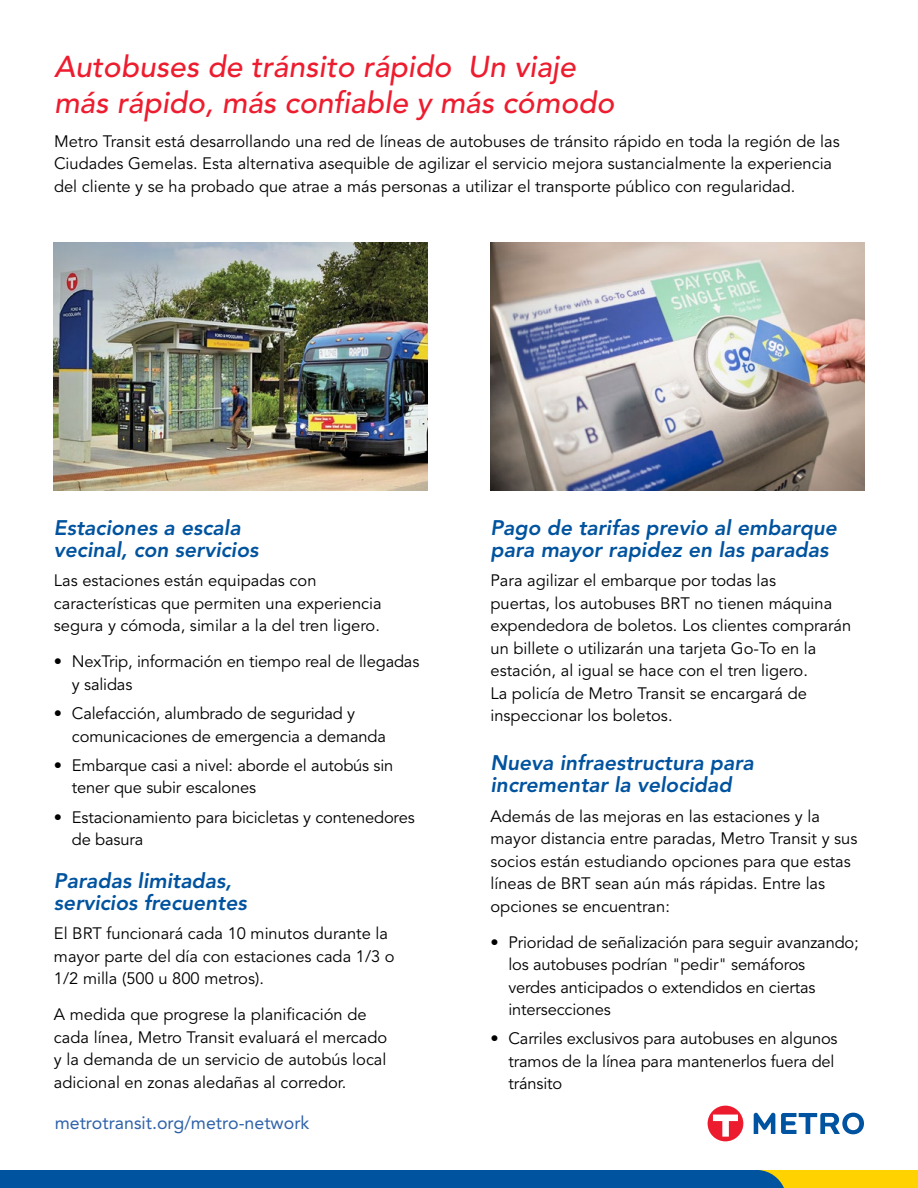
<style>
.page{position:relative;width:918px;height:1188px;background:#fff}
.page>*{position:absolute;margin:0;border:0;box-sizing:border-box;transform-origin:0 0}
.t1{font:italic 500 30px/36px "Avenir LT Std";color:#ed1c2e}
.t2{font:italic 800 21px/22.2px "Avenir LT Std";color:#00539f}
.URL_-_back_page{font:18px "Avenir LT Std";color:#2f62a9}
.Body{font:16.5px/22.5px "Avenir LT Std";color:#000}
.Body_-_bullets_-_lev{font:16.5px/22.5px "Avenir LT Std";letter-spacing:-.01em;color:#000}
</style>
<div class="page">
<img style="left:54px;top:242px;width:374px;height:249px">
<img style="left:490px;top:242px;width:374px;height:248px">
<svg style="left:754px;top:1113px;width:21px;height:21px"></svg>
<svg style="left:781px;top:1113px;width:83px;height:21px"></svg>
<div style="left:708px;top:1106px;width:35px;height:35px;background:#ed1b2e;border-radius:50%"></div>
<svg style="left:713px;top:1115px;width:25px;height:22px"></svg>
<div style="left:0;top:1170px;width:875px;height:18px;background:#00539f"></div>
<svg style="left:759px;top:1170px;width:159px;height:18px;background:#e3c411"></svg>
<h2 class="t1" style="left:54px;top:49px;width:562px">Autobuses de tránsito rápido Un viaje más rápido, más confiable y más cómodo</h2>
<p class="Body" style="left:54px;top:130px;width:787px">Metro Transit está desarrollando una red de líneas de autobuses de tránsito rápido en toda la región de las<br>Ciudades Gemelas. Esta alternativa asequible de agilizar el servicio mejora sustancialmente la experiencia del cliente y se ha probado que atrae a más personas a utilizar el transporte público con regularidad.</p>
<h3 class="t2" style="left:54px;top:517px;width:206px">Estaciones a escala vecinal, con servicios</h3>
<p class="Body" style="left:54px;top:570px;width:329px">Las estaciones están equipadas con características que permiten una experiencia segura y cómoda, similar a la del tren ligero.</p>
<p class="Body_-_bullets_-_lev" style="left:72px;top:651px;width:349px;text-indent:-18px">• NexTrip, información en tiempo real de llegadas y salidas</p>
<p class="Body_-_bullets_-_lev" style="left:72px;top:703px;width:315px;text-indent:-18px">• Calefacción, alumbrado de seguridad y comunicaciones de emergencia a demanda</p>
<p class="Body_-_bullets_-_lev" style="left:72px;top:754px;width:323px;text-indent:-18px">• Embarque casi a nivel: aborde el autobús sin tener que subir escalones</p>
<p class="Body_-_bullets_-_lev" style="left:72px;top:806px;width:344px;text-indent:-18px">• Estacionamiento para bicicletas y contenedores de basura</p>
<h3 class="t2" style="left:54px;top:870px;width:194px">Paradas limitadas, servicios frecuentes</h3>
<p class="Body" style="left:54px;top:923px;width:342px">El BRT funcionará cada 10 minutos durante la mayor parte del día con estaciones cada 1/3 o<br>1/2 milla (500 u 800 metros).</p>
<p class="Body" style="left:54px;top:1004px;width:335px">A medida que progrese la planificación de cada línea, Metro Transit evaluará el mercado y la demanda de un servicio de autobús local adicional en zonas aledañas al corredor.</p>
<p class="URL_-_back_page" style="left:55px;top:1113px;width:256px">metrotransit.org/metro-network</p>
<h3 class="t2" style="left:490px;top:517px;width:348px">Pago de tarifas previo al embarque para mayor rapidez en las paradas</h3>
<p class="Body" style="left:490px;top:570px;width:362px">Para agilizar el embarque por todas las<br>puertas, los autobuses BRT no tienen máquina expendedora de boletos. Los clientes comprarán un billete o utilizarán una tarjeta Go-To en la estación, al igual se hace con el tren ligero.<br>La policía de Metro Transit se encargará de inspeccionar los boletos.</p>
<h3 class="t2" style="left:490px;top:752px;width:265px">Nueva infraestructura para incrementar la velocidad</h3>
<p class="Body" style="left:490px;top:805px;width:368px">Además de las mejoras en las estaciones y la mayor distancia entre paradas, Metro Transit y sus socios están estudiando opciones para que estas líneas de BRT sean aún más rápidas. Entre las opciones se encuentran:</p>
<p class="Body_-_bullets_-_lev" style="left:508px;top:931px;width:352px;text-indent:-18px">• Prioridad de señalización para seguir avanzando; los autobuses podrían "pedir" semáforos<br>verdes anticipados o extendidos en ciertas intersecciones</p>
<p class="Body_-_bullets_-_lev" style="left:508px;top:1028px;width:331px;text-indent:-18px">• Carriles exclusivos para autobuses en algunos tramos de la línea para mantenerlos fuera del tránsito</p>
</div>
